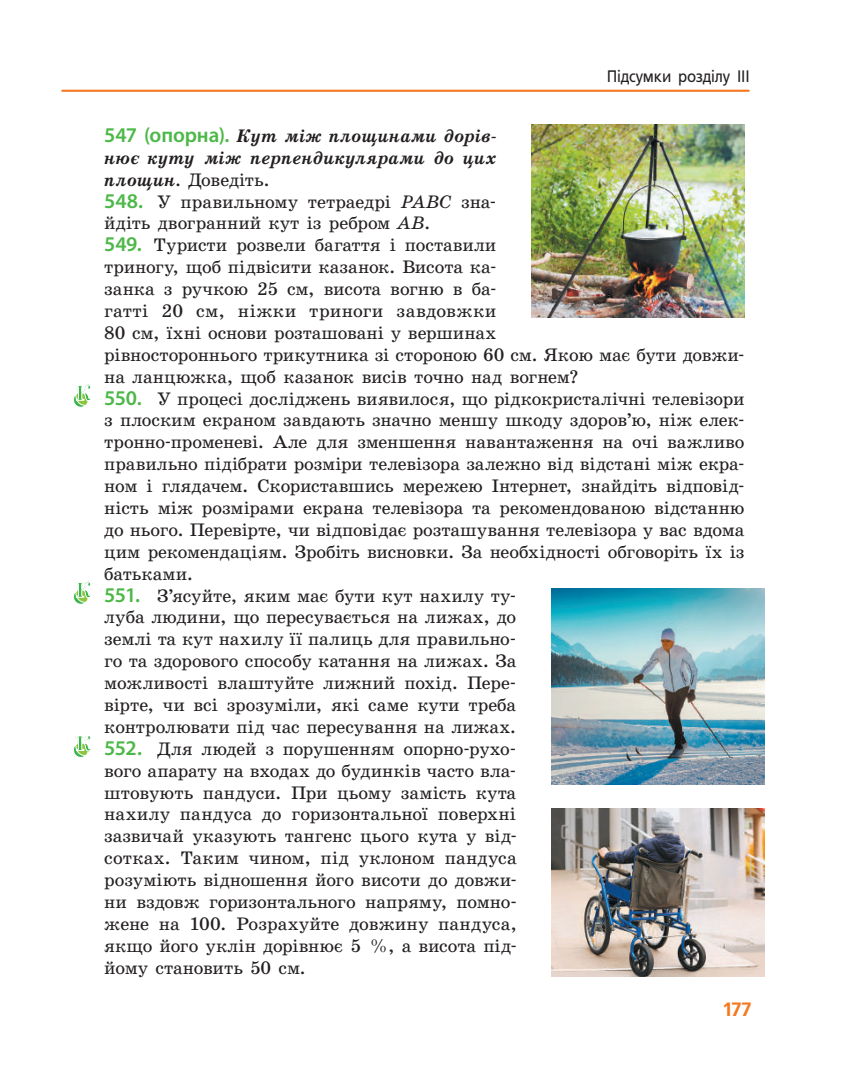
<style>
.page{position:relative;width:844px;height:1092px;background:#fff}
.page>*{position:absolute;margin:0;border:0;box-sizing:border-box;transform-origin:0 0}
.t1{font:700 19.25px "Free Set C";color:#f47921}
.t2{font:18.38px "School Book C";letter-spacing:-.005em;color:#231f20}
.t3{font:italic 700 18.38px "School Book C";letter-spacing:-.01em;color:#231f20}
.t4{font:18.38px "School Book C";letter-spacing:.015em;color:#231f20}
.t5{font:16.62px "Free Set C";letter-spacing:-.01em;color:#231f20;scale:.9 1}
.s1{font-family:"Myriad Pro";font-weight:600;font-style:normal;font-size:21px;color:#4cb848}
.s2{font-weight:700;font-style:italic}
.s3{font-family:"Myriad Pro";font-weight:600;font-size:21px;color:#4cb848}
.s4{font-style:italic}
</style>
<div class="page">
<hr style="left:62px;top:90px;width:686px;height:2px;background:#f47921">
<svg style="left:73px;top:392px;width:16px;height:15px"></svg>
<svg style="left:73px;top:589px;width:16px;height:15px"></svg>
<svg style="left:73px;top:742px;width:16px;height:15px"></svg>
<img style="left:531px;top:124px;width:213px;height:193px">
<img style="left:551px;top:588px;width:213px;height:196px">
<img style="left:551px;top:808px;width:213px;height:168px">
<p class="t5" style="left:606px;top:67px;width:160px">Підсумки розділу ІІІ</p>
<p class="t3" style="left:104px;top:126px;width:393px"><span class="s1">547 (опорна).</span> Кут між площинами дорів-</p>
<p class="t3" style="left:104px;top:147px;width:393px">нює куту між перпендикулярами до цих</p>
<p class="t2" style="left:104px;top:169px;width:167px"><span class="s2">площин.</span> Доведіть.</p>
<p class="t2" style="left:104px;top:191px;width:393px"><span class="s3">548.</span> У правильному тетраедрі <span class="s4">PABC</span> зна-</p>
<p class="t2" style="left:104px;top:213px;width:327px">йдіть двогранний кут із ребром <span class="s4">AB</span>.</p>
<p class="t2" style="left:104px;top:235px;width:393px"><span class="s3">549.</span> Туристи розвели багаття і поставили</p>
<p class="t2" style="left:104px;top:257px;width:393px">триногу, щоб підвісити казанок. Висота ка-</p>
<p class="t2" style="left:104px;top:279px;width:393px">занка з ручкою 25 см, висота вогню в ба-</p>
<p class="t4" style="left:104px;top:301px;width:393px">гатті 20 см, ніжки триноги завдовжки</p>
<p class="t2" style="left:104px;top:323px;width:393px">80 см, їхні основи розташовані у вершинах</p>
<p class="t2" style="left:104px;top:344px;width:641px">рівностороннього трикутника зі стороною 60 см. Якою має бути довжи-</p>
<p class="t2" style="left:104px;top:366px;width:476px">на ланцюжка, щоб казанок висів точно над вогнем?</p>
<p class="t2" style="left:76px;top:388px;width:670px"><sup>К</sup> <span class="s3">550.</span> У процесі досліджень виявилося, що рідкокристалічні телевізори</p>
<p class="t2" style="left:104px;top:410px;width:641px">з плоским екраном завдають значно меншу шкоду здоров’ю, ніж елек-</p>
<p class="t2" style="left:104px;top:432px;width:641px">тронно-променеві. Але для зменшення навантаження на очі важливо</p>
<p class="t2" style="left:104px;top:454px;width:641px">правильно підібрати розміри телевізора залежно від відстані між екра-</p>
<p class="t2" style="left:104px;top:476px;width:641px">ном і глядачем. Скориставшись мережею Інтернет, знайдіть відповід-</p>
<p class="t2" style="left:104px;top:498px;width:641px">ність між розмірами екрана телевізора та рекомендованою відстанню</p>
<p class="t2" style="left:104px;top:519px;width:641px">до нього. Перевірте, чи відповідає розташування телевізора у вас вдома</p>
<p class="t2" style="left:104px;top:541px;width:641px">цим рекомендаціям. Зробіть висновки. За необхідності обговоріть їх із</p>
<p class="t2" style="left:104px;top:563px;width:90px">батьками.</p>
<p class="t2" style="left:76px;top:585px;width:442px"><sup>К</sup> <span class="s3">551.</span> З’ясуйте, яким має бути кут нахилу ту-</p>
<p class="t2" style="left:104px;top:607px;width:413px">луба людини, що пересувається на лижах, до</p>
<p class="t2" style="left:104px;top:629px;width:413px">землі та кут нахилу її палиць для правильно-</p>
<p class="t2" style="left:104px;top:651px;width:413px">го та здорового способу катання на лижах. За</p>
<p class="t2" style="left:104px;top:673px;width:413px">можливості влаштуйте лижний похід. Пере-</p>
<p class="t2" style="left:104px;top:694px;width:413px">вірте, чи всі зрозуміли, які саме кути треба</p>
<p class="t2" style="left:104px;top:716px;width:413px">контролювати під час пересування на лижах.</p>
<p class="t2" style="left:76px;top:738px;width:442px"><sup>К</sup> <span class="s3">552.</span> Для людей з порушенням опорно-рухо-</p>
<p class="t2" style="left:104px;top:760px;width:413px">вого апарату на входах до будинків часто вла-</p>
<p class="t2" style="left:104px;top:782px;width:413px">штовують пандуси. При цьому замість кута</p>
<p class="t2" style="left:104px;top:804px;width:413px">нахилу пандуса до горизонтальної поверхні</p>
<p class="t2" style="left:104px;top:826px;width:412px">зазвичай указують тангенс цього кута у від-</p>
<p class="t2" style="left:104px;top:848px;width:414px">сотках. Таким чином, під уклоном пандуса</p>
<p class="t2" style="left:104px;top:869px;width:414px">розуміють відношення його висоти до довжи-</p>
<p class="t2" style="left:104px;top:891px;width:414px">ни вздовж горизонтального напряму, помно-</p>
<p class="t2" style="left:104px;top:913px;width:414px">жене на 100. Розрахуйте довжину пандуса,</p>
<p class="t2" style="left:104px;top:935px;width:414px">якщо його уклін дорівнює 5 %, а висота під-</p>
<p class="t2" style="left:104px;top:957px;width:203px">йому становить 50 см.</p>
<p class="t1" style="left:723px;top:998px;width:30px">177</p>
</div>
